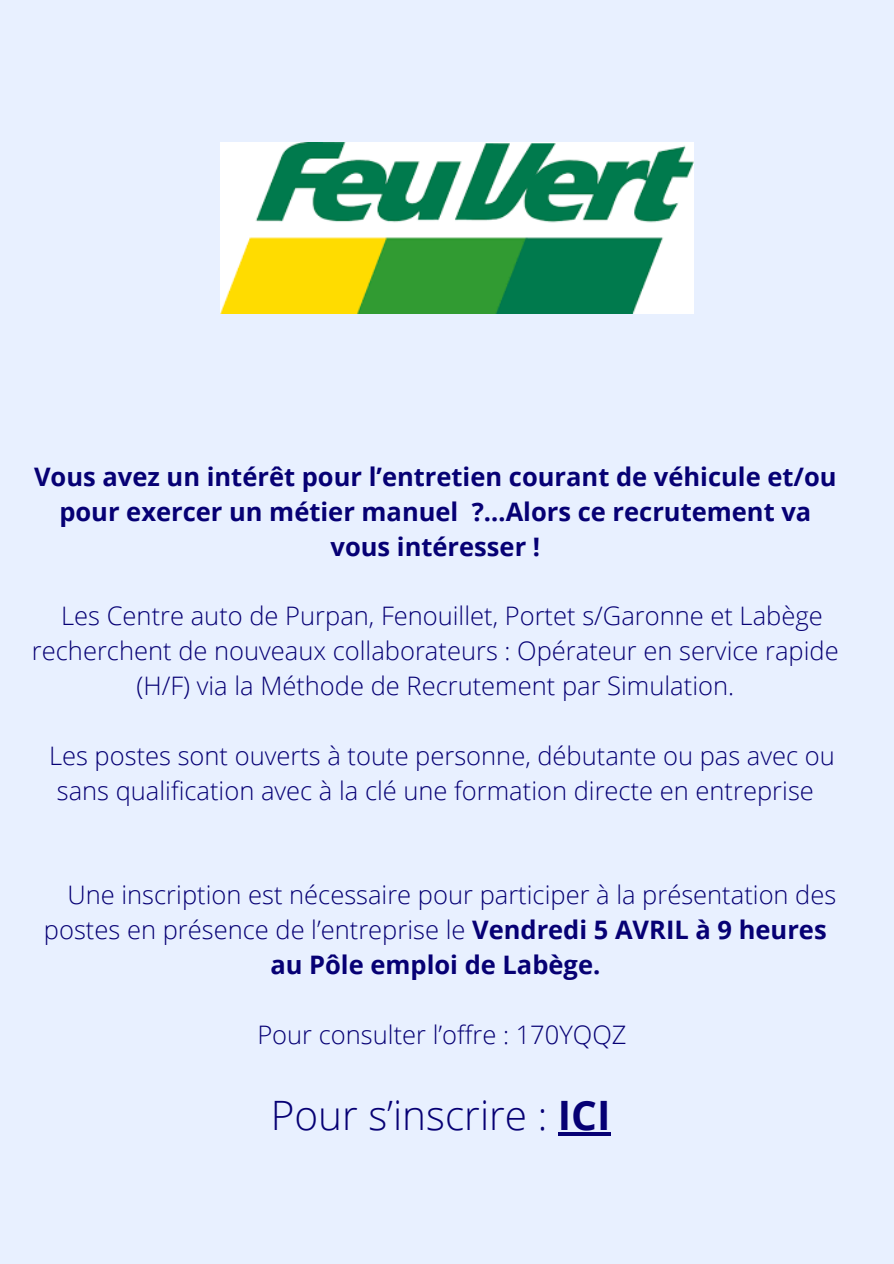
<style>
.page{position:relative;width:894px;height:1264px;background:#fff}
.page>*{position:absolute;margin:0;border:0;box-sizing:border-box;transform-origin:0 0}
.t1{font:300 40.5px "Open Sans";color:#060074}
.t2{font:300 25.5px/34.8px "Open Sans";color:#060074;text-align:center}
.t3{font:700 25.5px/34.8px "Open Sans";color:#060074;text-align:center}
.s1{font-weight:700}
</style>
<div class="page">
<div style="left:0;top:0;width:893px;height:1263px;background:#e8f0ff"></div>
<svg style="left:558px;top:1132px;width:52px;height:3px"></svg>
<img style="left:220px;top:142px;width:473px;height:171px">
<p class="t3" style="left:34px;top:458px;width:803px">Vous avez un intérêt pour l’entretien courant de véhicule et/ou pour exercer un métier manuel ?…Alors ce recrutement va vous intéresser !</p>
<p class="t2" style="left:32px;top:598px;width:808px">Les Centre auto de Purpan, Fenouillet, Portet s/Garonne et Labège recherchent de nouveaux collaborateurs : Opérateur en service rapide (H/F) via la Méthode de Recrutement par Simulation.</p>
<p class="t2" style="left:49px;top:737px;width:787px">Les postes sont ouverts à toute personne, débutante ou pas avec ou sans qualification avec à la clé une formation directe en entreprise</p>
<p class="t2" style="left:67px;top:877px;width:770px">Une inscription est nécessaire pour participer à la présentation des</p>
<p class="t2" style="left:44px;top:912px;width:784px">postes en présence de l’entreprise le <span class="s1">Vendredi 5 AVRIL à 9 heures</span></p>
<p class="t3" style="left:270px;top:946px;width:331px">au Pôle emploi de Labège.</p>
<p class="t2" style="left:257px;top:1016px;width:370px">Pour consulter l’offre : 170YQQZ</p>
<h1 class="t1" style="left:270px;top:1086px;width:341px">Pour s’inscrire : <span class="s1">ICI</span></h1>
</div>
